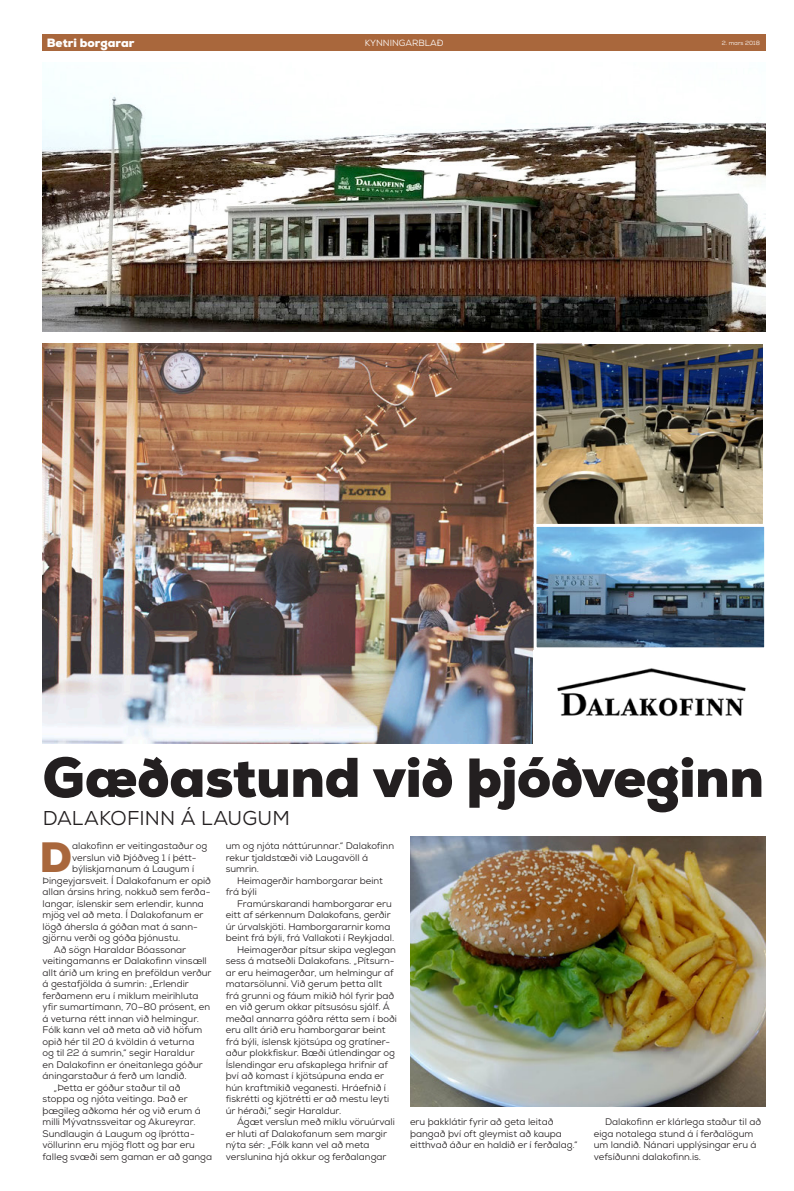
<style>
.page{position:relative;width:794px;height:1191px;background:#fff}
.page>*{position:absolute;margin:0;border:0;box-sizing:border-box;transform-origin:0 0}
.t1{font:900 55.8px "Nexa";letter-spacing:-.01em;color:#231f20}
.t2{font:900 42.4px "Nexa";color:#a9673c}
.t3{font:20px "Nexa";letter-spacing:.005em;color:#231f20}
.t4{font:900 12px "Nexa";color:#fff}
.t5{font:9.5px/11.5px "Nexa";color:#231f20}
.t6{font:9px "Nexa";color:#fff}
.t7{font:6px "Nexa";color:#fff}
</style>
<div class="page">
<div style="left:43px;top:34px;width:722px;height:17px;background:#a9673c"></div>
<img style="left:43px;top:343px;width:490px;height:400px">
<img style="left:43px;top:95px;width:722px;height:237px">
<img style="left:537px;top:345px;width:226px;height:301px">
<div style="left:533px;top:341px;width:232px;height:186px;border:3px solid #fff"></div>
<div style="left:533px;top:524px;width:234px;height:126px;border:3px solid #fff"></div>
<img style="left:557px;top:668px;width:189px;height:49px">
<img style="left:410px;top:836px;width:355px;height:270px">
<p class="t4" style="left:47px;top:35px;width:89px">Betri borgarar</p>
<p class="t6" style="left:365px;top:37px;width:80px">KYNNINGARBLAÐ</p>
<p class="t7" style="left:721px;top:39px;width:40px">2. mars 2018</p>
<p class="t1" style="left:43px;top:741px;width:723px">Gæðastund við þjóðveginn</p>
<p class="t3" style="left:43px;top:805px;width:249px">Dalakofinn á Laugum</p>
<p class="t2" style="left:40px;top:830px;width:34px">D</p>
<p class="t5" style="left:72px;top:840px;width:137px">alakofinn er veitingastaður og</p>
<p class="t5" style="left:226px;top:840px;width:170px">um og njóta náttúrunnar.“ Dalakofinn</p>
<p class="t5" style="left:226px;top:851px;width:144px">rekur tjaldstæði við Laugavöll á</p>
<p class="t5" style="left:226px;top:863px;width:35px">sumrin.</p>
<p class="t5" style="left:237px;top:874px;width:147px">Heimagerðir hamborgarar beint</p>
<p class="t5" style="left:226px;top:886px;width:33px">frá býli</p>
<p class="t5" style="left:237px;top:897px;width:156px">Framúrskarandi hamborgarar eru</p>
<p class="t5" style="left:226px;top:909px;width:166px">eitt af sérkennum Dalakofans, gerðir</p>
<p class="t5" style="left:226px;top:920px;width:166px">úr úrvalskjöti. Hamborgararnir koma</p>
<p class="t5" style="left:226px;top:932px;width:170px">beint frá býli, frá Vallakoti í Reykjadal.</p>
<p class="t5" style="left:237px;top:943px;width:160px">Heimagerðar pítsur skipa veglegan</p>
<p class="t5" style="left:226px;top:955px;width:170px">sess á matseðli Dalakofans. „Pítsurn-</p>
<p class="t5" style="left:226px;top:966px;width:170px">ar eru heimagerðar, um helmingur af</p>
<p class="t5" style="left:226px;top:978px;width:158px">matarsölunni. Við gerum þetta allt</p>
<p class="t5" style="left:226px;top:989px;width:170px">frá grunni og fáum mikið hól fyrir það</p>
<p class="t5" style="left:226px;top:1001px;width:165px">en við gerum okkar pítsusósu sjálf. Á</p>
<p class="t5" style="left:226px;top:1012px;width:173px">meðal annarra góðra rétta sem í boði</p>
<p class="t5" style="left:226px;top:1024px;width:161px">eru allt árið eru hamborgarar beint</p>
<p class="t5" style="left:226px;top:1036px;width:166px">frá býli, íslensk kjötsúpa og gratíner-</p>
<p class="t5" style="left:226px;top:1047px;width:171px">aður plokkfiskur. Bæði útlendingar og</p>
<p class="t5" style="left:226px;top:1059px;width:164px">Íslendingar eru afskaplega hrifnir af</p>
<p class="t5" style="left:226px;top:1070px;width:160px">því að komast í kjötsúpuna enda er</p>
<p class="t5" style="left:226px;top:1082px;width:162px">hún kraftmikið veganesti. Hráefnið í</p>
<p class="t5" style="left:226px;top:1093px;width:165px">fiskrétti og kjötrétti er að mestu leyti</p>
<p class="t5" style="left:226px;top:1105px;width:117px">úr héraði,“ segir Haraldur.</p>
<p class="t5" style="left:237px;top:1116px;width:159px">Ágæt verslun með miklu vöruúrvali</p>
<p class="t5" style="left:226px;top:1128px;width:163px">er hluti af Dalakofanum sem margir</p>
<p class="t5" style="left:226px;top:1139px;width:145px">nýta sér: „Fólk kann vel að meta</p>
<p class="t5" style="left:226px;top:1151px;width:162px">verslunina hjá okkur og ferðalangar</p>
<p class="t5" style="left:72px;top:851px;width:126px">verslun við Þjóðveg 1 í þétt-</p>
<p class="t5" style="left:72px;top:863px;width:124px">býliskjarnanum á Laugum í</p>
<p class="t5" style="left:43px;top:874px;width:170px">Þingeyjarsveit. Í Dalakofanum er opið</p>
<p class="t5" style="left:43px;top:886px;width:169px">allan ársins hring, nokkuð sem ferða-</p>
<p class="t5" style="left:43px;top:897px;width:163px">langar, íslenskir sem erlendir, kunna</p>
<p class="t5" style="left:43px;top:909px;width:162px">mjög vel að meta. Í Dalakofanum er</p>
<p class="t5" style="left:43px;top:920px;width:157px">lögð áhersla á góðan mat á sann-</p>
<p class="t5" style="left:43px;top:932px;width:139px">gjörnu verði og góða þjónustu.</p>
<p class="t5" style="left:54px;top:943px;width:134px">Að sögn Haraldar Bóassonar</p>
<p class="t5" style="left:43px;top:955px;width:166px">veitingamanns er Dalakofinn vinsæll</p>
<p class="t5" style="left:43px;top:966px;width:170px">allt árið um kring en þreföldun verður</p>
<p class="t5" style="left:43px;top:978px;width:148px">á gestafjölda á sumrin: „Erlendir</p>
<p class="t5" style="left:43px;top:989px;width:158px">ferðamenn eru í miklum meirihluta</p>
<p class="t5" style="left:43px;top:1001px;width:169px">yfir sumartímann, 70–80 prósent, en</p>
<p class="t5" style="left:43px;top:1012px;width:158px">á veturna rétt innan við helmingur.</p>
<p class="t5" style="left:43px;top:1024px;width:161px">Fólk kann vel að meta að við höfum</p>
<p class="t5" style="left:43px;top:1035px;width:153px">opið hér til 20 á kvöldin á veturna</p>
<p class="t5" style="left:43px;top:1047px;width:154px">og til 22 á sumrin,“ segir Haraldur</p>
<p class="t5" style="left:43px;top:1058px;width:162px">en Dalakofinn er óneitanlega góður</p>
<p class="t5" style="left:43px;top:1070px;width:146px">áningarstaður á ferð um landið.</p>
<p class="t5" style="left:54px;top:1081px;width:128px">„Þetta er góður staður til að</p>
<p class="t5" style="left:43px;top:1093px;width:147px">stoppa og njóta veitinga. Það er</p>
<p class="t5" style="left:43px;top:1104px;width:160px">þægileg aðkoma hér og við erum á</p>
<p class="t5" style="left:43px;top:1116px;width:155px">milli M ývatnssveitar og Akureyrar.</p>
<p class="t5" style="left:43px;top:1127px;width:154px">Sundlaugin á Laugum og íþrótta-</p>
<p class="t5" style="left:43px;top:1139px;width:154px">völlurinn eru mjög flott og þar eru</p>
<p class="t5" style="left:43px;top:1150px;width:171px">falleg svæði sem gaman er að ganga</p>
<p class="t5" style="left:410px;top:1116px;width:169px">eru þakklátir fyrir að geta leitað þangað því oft gleymist að kaupa eitthvað áður en haldið er í ferðalag.“</p>
<p class="t5" style="left:594px;top:1116px;width:169px;text-indent:11px">Dalakofinn er klárlega staður til að eiga notalega stund á í ferðalögum um landið. Nánari upplýsingar eru á vefsíðunni dalakofinn.is.</p>
</div>
